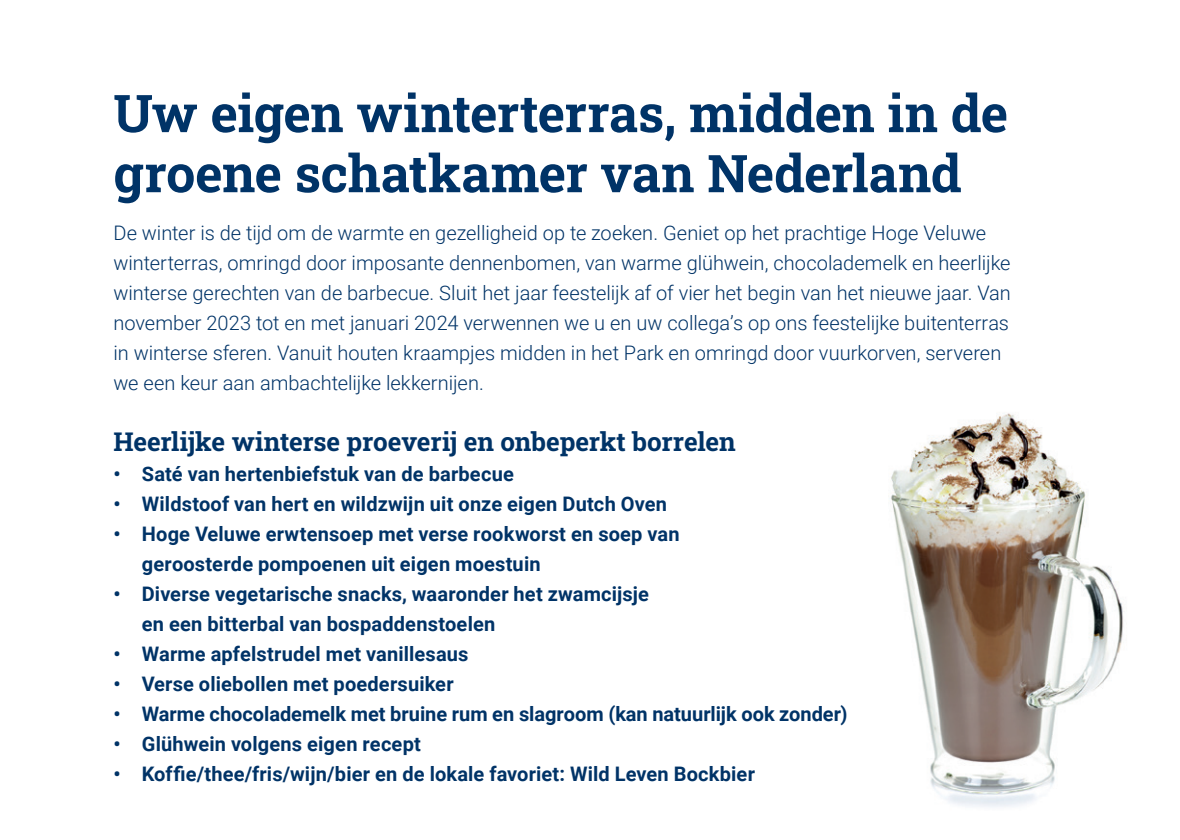
<style>
.page{position:relative;width:1180px;height:840px;background:#fff}
.page>*{position:absolute;margin:0;border:0;box-sizing:border-box;transform-origin:0 0}
.t1{font:700 52px/60px "Roboto Slab";letter-spacing:-.01em;color:#003367}
.t2{font:700 26px "Roboto Slab";letter-spacing:-.005em;color:#003367}
.t3{font:700 20px/30px "Roboto";letter-spacing:.01em;color:#003367}
.t4{font:300 20px/30px "Roboto";color:#003367}
</style>
<div class="page">
<img style="left:890px;top:413px;width:233px;height:394px">
<h1 class="t1" style="left:113px;top:82px;width:896px">Uw eigen winterterras, midden in de groene schatkamer van Nederland</h1>
<p class="t4" style="left:113px;top:217px;width:898px">De winter is de tijd om de warmte en gezelligheid op te zoeken. Geniet op het prachtige Hoge Veluwe winterterras, omringd door imposante dennenbomen, van warme glühwein, chocolademelk en heerlijke winterse gerechten van de barbecue. Sluit het jaar feestelijk af of vier het begin van het nieuwe jaar. Van november 2023 tot en met januari 2024 verwennen we u en uw collega’s op ons feestelijke buitenterras in winterse sferen. Vanuit houten kraampjes midden in het Park en omringd door vuurkorven, serveren we een keur aan ambachtelijke lekkernijen.</p>
<h2 class="t2" style="left:113px;top:423px;width:623px">Heerlijke winterse proeverij en onbeperkt borrelen</h2>
<p class="t3" style="left:113px;top:457px;width:402px">• Saté van hertenbiefstuk van de barbecue</p>
<p class="t3" style="left:113px;top:487px;width:555px">• Wildstoof van hert en wildzwijn uit onze eigen Dutch Oven</p>
<p class="t3" style="left:142px;top:517px;width:539px;text-indent:-28px">• Hoge Veluwe erwtensoep met verse rookworst en soep van geroosterde pompoenen uit eigen moestuin</p>
<p class="t3" style="left:142px;top:577px;width:508px;text-indent:-28px">• Diverse vegetarische snacks, waaronder het zwamcijsje en een bitterbal van bospaddenstoelen</p>
<p class="t3" style="left:113px;top:637px;width:356px">• Warme apfelstrudel met vanillesaus</p>
<p class="t3" style="left:113px;top:667px;width:342px">• Verse oliebollen met poedersuiker</p>
<p class="t3" style="left:113px;top:697px;width:735px">• Warme chocolademelk met bruine rum en slagroom (kan natuurlijk ook zonder)</p>
<p class="t3" style="left:113px;top:727px;width:309px">• Glühwein volgens eigen recept</p>
<p class="t3" style="left:113px;top:757px;width:643px">• Koffie/thee/fris/wijn/bier en de lokale favoriet: Wild Leven Bockbier</p>
</div>
